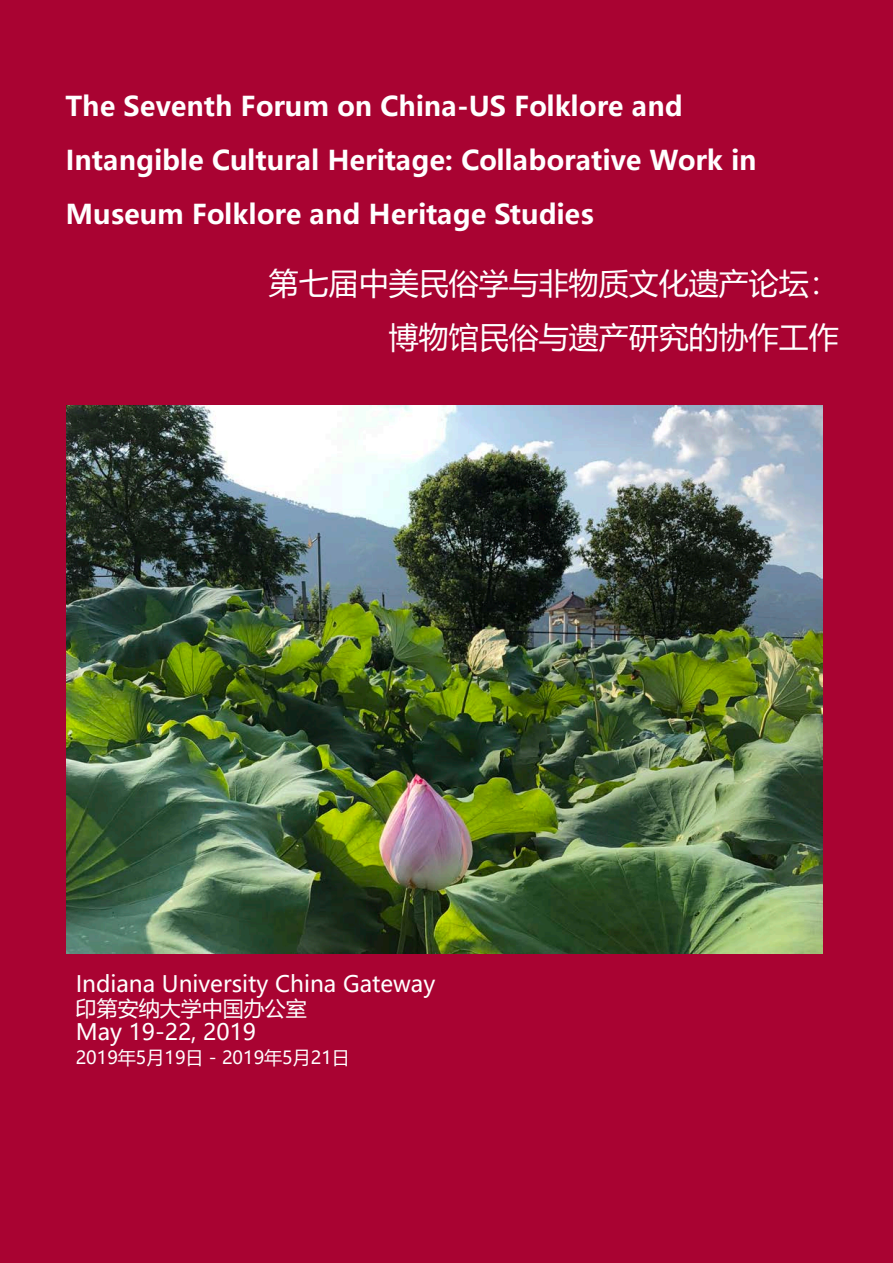
<style>
.page{position:relative;width:893px;height:1263px;background:#fff}
.page>*{position:absolute;margin:0;border:0;box-sizing:border-box;transform-origin:0 0}
.t1{font:30px "Microsoft Ya Hei";color:#fff}
.t2{font:700 27px/54px "Microsoft Ya Hei";color:#fff}
.body_text{font:22.5px "Microsoft Ya Hei";color:#fff}
.body_text-2{font:21px "Microsoft Ya Hei";color:#fff}
.t3{font:18px "Microsoft Ya Hei";color:#fff}
</style>
<div class="page">
<div style="left:0;top:0;width:893px;height:1262px;background:#a90332"></div>
<img style="left:66px;top:405px;width:756px;height:548px">
<p class="t2" style="left:65px;top:78px;width:619px">The Seventh Forum on China-US Folklore and</p>
<p class="t2" style="left:65px;top:132px;width:693px">Intangible Cultural Heritage: Collaborative Work in<br>Museum Folklore and Heritage Studies</p>
<p class="t1" style="left:269px;top:263px;width:572px">第七届中美民俗学与非物质文化遗产论坛：</p>
<p class="t1" style="left:389px;top:317px;width:452px">博物馆民俗与遗产研究的协作工作</p>
<p class="body_text" style="left:76px;top:969px;width:361px">Indiana University China Gateway</p>
<p class="body_text-2" style="left:76px;top:994px;width:233px">印第安纳大学中国办公室</p>
<p class="body_text" style="left:76px;top:1017px;width:182px">May 19-22, 2019</p>
<p class="t3" style="left:76px;top:1046px;width:276px">2019年5月19日 - 2019年5月21日</p>
</div>
